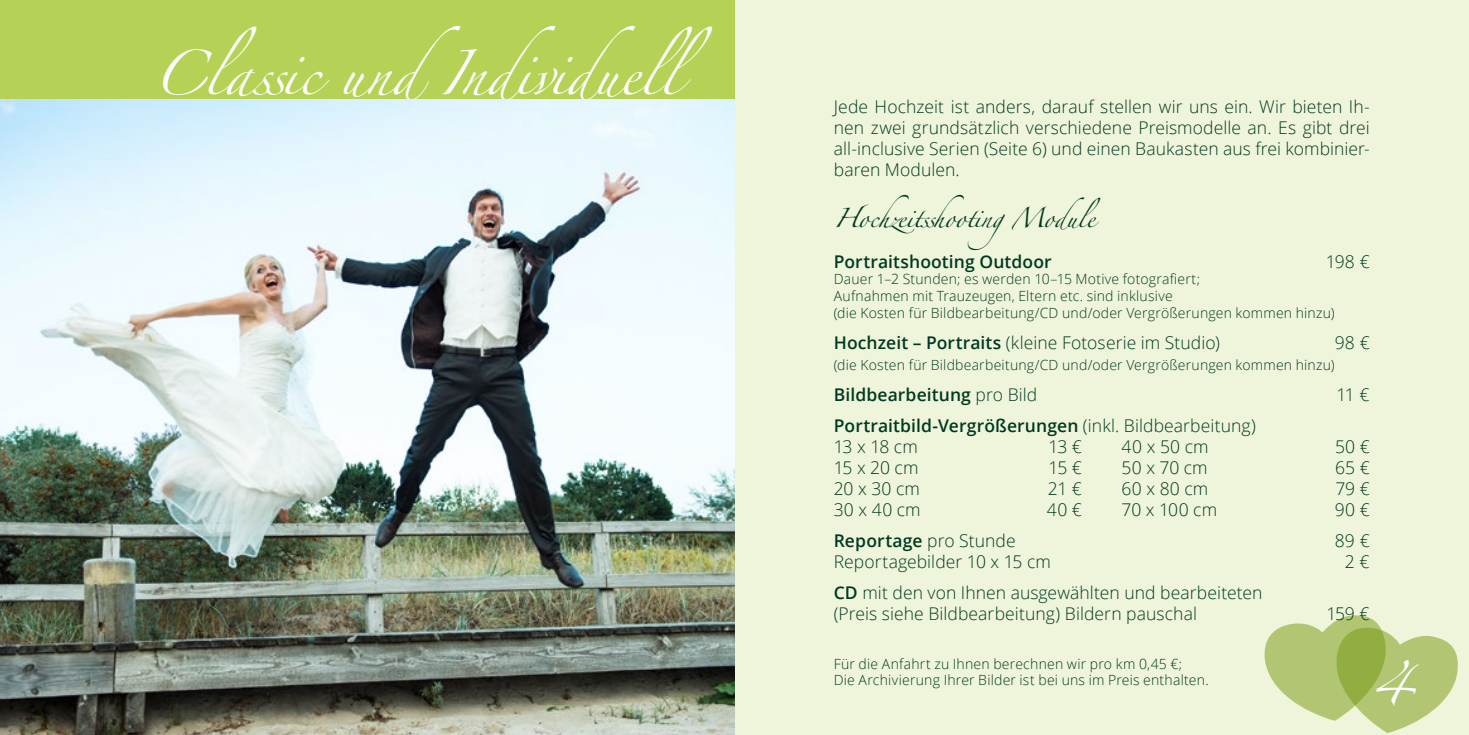
<style>
.page{position:relative;width:1469px;height:735px;background:#fff}
.page>*{position:absolute;margin:0;border:0;box-sizing:border-box;transform-origin:0 0}
.t1{font:40.25px "Zapfino";letter-spacing:-.015em;color:#fff}
.t2{font:300 17.5px/21px "Open Sans";letter-spacing:.005em;color:#003922}
.t3{font:600 17.5px "Open Sans";letter-spacing:.005em;color:#003922}
.t4{font:17.5px "Zapfino";letter-spacing:-.02em;color:#003922}
.t5{font:300 14px/16.8px "Open Sans";letter-spacing:.015em;color:#003922}
.s1{font-weight:600}
.s2{font-weight:300}
</style>
<div class="page">
<div style="left:734px;top:0;width:734px;height:734px;background:#eff5da"></div>
<div style="left:0;top:0;width:734px;height:99px;background:#b6d256"></div>
<svg style="left:1264px;top:615px;width:194px;height:117px"></svg>
<img style="left:0;top:99px;width:734px;height:635px">
<h1 class="t1" style="left:152px;top:57px;width:561px">Classic undIndividuell</h1>
<p class="t2" style="left:833px;top:95px;width:537px;text-align:justify">Jede Hochzeit ist anders, darauf stellen wir uns ein. Wir bieten Ih&shy;nen zwei grundsätzlich verschiedene Preismodelle an. Es gibt drei all-inclusive Serien (Seite 6) und einen Baukasten aus frei kombinier&shy;baren Modulen.</p>
<p class="t4" style="left:833px;top:210px;width:268px">HochzeitsshootingModule</p>
<p class="t3" style="left:833px;top:249px;width:219px">Portraitshooting Outdoor</p>
<p class="t2" style="left:1325px;top:250px;width:45px">198 €</p>
<p class="t5" style="left:833px;top:270px;width:502px">Dauer 1–2 Stunden; es werden 10–15 Motive fotografiert;<br>Aufnahmen mit Trauzeugen, Eltern etc. sind inklusive<br>(die Kosten für Bildbearbeitung/CD und/oder Vergrößerungen kommen hinzu)</p>
<p class="t2" style="left:833px;top:331px;width:387px"><span class="s1">Hochzeit – Portraits</span> (kleine Fotoserie im Studio)</p>
<p class="t2" style="left:1334px;top:331px;width:36px">98 €</p>
<p class="t5" style="left:833px;top:356px;width:502px">(die Kosten für Bildbearbeitung/CD und/oder Vergrößerungen kommen hinzu)</p>
<p class="t3" style="left:833px;top:382px;width:205px">Bildbearbeitung <span class="s2">pro Bild</span></p>
<p class="t2" style="left:1336px;top:383px;width:34px">11 €</p>
<p class="t2" style="left:833px;top:414px;width:423px"><span class="s1">Portraitbild-Vergrößerungen</span> (inkl. Bildbearbeitung)<br>13 x 18 cm</p>
<p class="t2" style="left:1048px;top:435px;width:35px">13 €</p>
<p class="t2" style="left:1121px;top:435px;width:88px">40 x 50 cm</p>
<p class="t2" style="left:1334px;top:435px;width:36px">50 €</p>
<p class="t2" style="left:1121px;top:456px;width:88px">50 x 70 cm</p>
<p class="t2" style="left:1335px;top:456px;width:36px">65 €</p>
<p class="t2" style="left:1121px;top:477px;width:88px">60 x 80 cm</p>
<p class="t2" style="left:1335px;top:477px;width:36px">79 €</p>
<p class="t2" style="left:1121px;top:498px;width:97px">70 x 100 cm</p>
<p class="t2" style="left:1334px;top:498px;width:36px">90 €</p>
<p class="t2" style="left:833px;top:456px;width:86px">15 x 20 cm</p>
<p class="t2" style="left:1048px;top:456px;width:35px">15 €</p>
<p class="t2" style="left:833px;top:477px;width:88px">20 x 30 cm</p>
<p class="t2" style="left:1047px;top:477px;width:36px">21 €</p>
<p class="t2" style="left:833px;top:498px;width:88px">30 x 40 cm</p>
<p class="t2" style="left:1046px;top:498px;width:37px">40 €</p>
<p class="t3" style="left:833px;top:528px;width:183px">Reportage <span class="s2">pro Stunde</span></p>
<p class="t2" style="left:1334px;top:529px;width:36px">89 €</p>
<p class="t2" style="left:833px;top:550px;width:219px">Reportagebilder 10 x 15 cm</p>
<p class="t2" style="left:1344px;top:550px;width:26px">2 €</p>
<p class="t2" style="left:833px;top:581px;width:430px"><span class="s1">CD</span> mit den von Ihnen ausgewählten und bearbeiteten (Preis siehe Bildbearbeitung) Bildern pauschal</p>
<p class="t2" style="left:1326px;top:602px;width:44px">159 €</p>
<p class="t5" style="left:833px;top:654px;width:376px">Für die Anfahrt zu Ihnen berechnen wir pro km 0,45 €;<br>Die Archivierung Ihrer Bilder ist bei uns im Preis enthalten.</p>
<h1 class="t1" style="left:1369px;top:666px;width:44px">4</h1>
</div>
